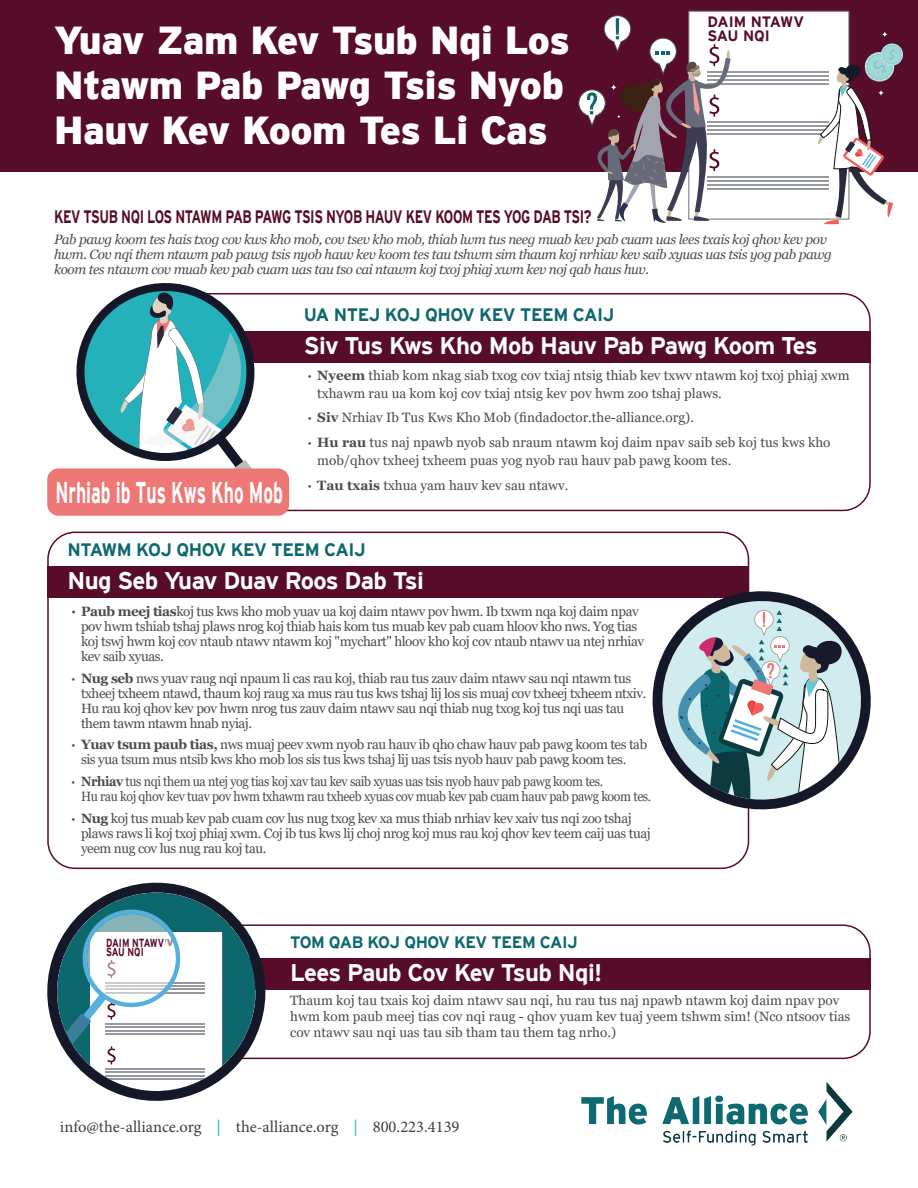
<style>
.page{position:relative;width:918px;height:1188px;background:#fff}
.page>*{position:absolute;margin:0;border:0;box-sizing:border-box;transform-origin:0 0}
.t1{font:900 39px/45px "Interstate";letter-spacing:-.02em;color:#fff}
.t2{font:700 30px "Interstate";color:#fff;scale:.58 1}
.t3{font:700 24px "Interstate";letter-spacing:-.025em;color:#fff}
.t4{font:700 18px "Interstate";letter-spacing:-.03em;color:#570c29;scale:.73 1}
.t5{font:700 18px "Interstate";letter-spacing:-.025em;color:#0d686e}
.t6{font:900 18px "Interstate";color:#580b27}
.t7{font:16.5px "Minion Pro";color:#3e3e3f}
.t8{font:700 16.5px "Interstate";letter-spacing:-.025em;color:#0d686e}
.t9{font:700 15px/13.5px "Interstate";color:#570c29}
.t10{font:13.5px/15px "Georgia";letter-spacing:-.03em;color:#4b4c4d}
.t11{font:13.5px/24.8px "Georgia";color:#4b4c4d}
.t12{font:italic 13.5px/15px "Georgia";letter-spacing:-.03em;color:#4b4c4d}
.t13{font:13.5px/15px "Georgia";letter-spacing:-.03em;color:#4b4c4d;scale:.92 1}
.t14{font:700 11.7px/9px "Interstate";color:#570c29;scale:.77 1}
.t15{font:900 10.05px/9.9px "Interstate";color:#580b27}
.s1{font-weight:700}
.s2{font-weight:700;font-size:15px}
.s3{color:#17b2c9}
</style>
<div class="page">
<div style="left:0;top:0;width:918px;height:171px;background:#570c29"></div>
<img style="left:581px;top:1082px;width:272px;height:64px">
<svg style="left:881px;top:31px;width:7px;height:7px"></svg>
<div style="left:688px;top:11px;width:161px;height:208px;background:#fff;border:1px solid #6d6e70"></div>
<hr style="left:707px;top:121px;width:121px;height:2px;background:#9699a3">
<hr style="left:707px;top:125px;width:121px;height:2px;background:#9699a3">
<hr style="left:707px;top:129px;width:121px;height:2px;background:#9699a3">
<hr style="left:707px;top:133px;width:121px;height:2px;background:#9699a3">
<hr style="left:707px;top:176px;width:121px;height:1px;background:#9699a3">
<hr style="left:707px;top:180px;width:121px;height:2px;background:#9699a3">
<hr style="left:707px;top:184px;width:121px;height:2px;background:#9699a3">
<hr style="left:707px;top:188px;width:121px;height:2px;background:#9699a3">
<hr style="left:707px;top:71px;width:121px;height:2px;background:#9699a3">
<hr style="left:707px;top:75px;width:121px;height:2px;background:#9699a3">
<hr style="left:707px;top:79px;width:121px;height:2px;background:#9699a3">
<hr style="left:707px;top:83px;width:121px;height:2px;background:#9699a3">
<svg style="left:817px;top:43px;width:86px;height:182px"></svg>
<svg style="left:578px;top:15px;width:153px;height:208px"></svg>
<div style="left:169px;top:293px;width:702px;height:218px;border:2px solid #570c29;border-radius:27px"></div>
<div style="left:169px;top:331px;width:702px;height:31px;background:#570c29"></div>
<svg style="left:76px;top:283px;width:194px;height:185px"></svg>
<div style="left:47px;top:468px;width:242px;height:48px;background:#ee7875;border-radius:11px"></div>
<div style="left:169px;top:924px;width:702px;height:135px;border:2px solid #570c29;border-radius:27px"></div>
<div style="left:169px;top:958px;width:702px;height:31px;background:#570c29"></div>
<svg style="left:47px;top:883px;width:218px;height:218px"></svg>
<div style="left:47px;top:532px;width:702px;height:337px;border:2px solid #570c29;border-radius:27px"></div>
<div style="left:47px;top:566px;width:702px;height:31px;background:#570c29"></div>
<svg style="left:653px;top:591px;width:218px;height:218px"></svg>
<div style="left:706px;top:14px;width:96px;height:20px;background:#fff"></div>
<div style="left:105px;top:937px;width:60px;height:20px;background:#fff"></div>
<h1 class="t1" style="left:54px;top:17px;width:517px">Yuav Zam Kev Tsub Nqi Los<br>Ntawm Pab Pawg Tsis Nyob<br>Hauv Kev Koom Tes Li Cas</h1>
<p class="t9" style="left:707px;top:15px;width:98px">DAIM NTAWV<br>SAU NQI</p>
<h3 class="t6" style="left:707px;top:14px;width:43px">BILL</h3>
<h3 class="t4" style="left:54px;top:206px;width:738px">KEV TSUB NQI LOS NTAWM PAB PAWG TSIS NYOB HAUV KEV KOOM TES YOG DAB TSI?</h3>
<p class="t12" style="left:54px;top:232px;width:780px">Pab pawg koom tes hais txog cov kws kho mob, cov tsev kho mob, thiab lwm tus neeg muab kev pab cuam uas lees txais koj qhov kev pov hwm. Cov nqi them ntawm pab pawg tsis nyob hauv kev koom tes tau tshwm sim thaum koj nrhiav kev saib xyuas uas tsis yog pab pawg koom tes ntawm cov muab kev pab cuam uas tau tso cai ntawm koj txoj phiaj xwm kev noj qab haus huv.</p>
<h3 class="t5" style="left:304px;top:305px;width:312px">UA NTEJ KOJ QHOV KEV TEEM CAIJ</h3>
<h3 class="t3" style="left:304px;top:333px;width:516px">Siv Tus Kws Kho Mob Hauv Pab Pawg Koom Tes</h3>
<p class="t11" style="left:317px;top:366px;width:534px;line-height:18px;text-indent:-10px"><span class="s1">· Nyeem</span> thiab kom nkag siab txog cov txiaj ntsig thiab kev txwv ntawm koj txoj phiaj xwm txhawm rau ua kom koj cov txiaj ntsig kev pov hwm zoo tshaj plaws.</p>
<p class="t11" style="left:308px;top:406px;width:524px"><span class="s1">· Siv</span> Nrhiav Ib Tus Kws Kho Mob (findadoctor.the-alliance.org).<br><span class="s1">· Hu rau</span> tus naj npawb nyob sab nraum ntawm koj daim npav saib seb koj tus kws kho</p>
<p class="t11" style="left:308px;top:448px;width:425px;text-indent:10px">mob/qhov txheej txheem puas yog nyob rau hauv pab pawg koom tes. <span class="s1">· Tau txais</span> txhua yam hauv kev sau ntawv.</p>
<h2 class="t2" style="left:56px;top:476px;width:394px">Nrhiab ib Tus Kws Kho Mob</h2>
<h3 class="t5" style="left:68px;top:540px;width:300px">NTAWM KOJ QHOV KEV TEEM CAIJ</h3>
<h3 class="t3" style="left:68px;top:567px;width:358px">Nug Seb Yuav Duav Roos Dab Tsi</h3>
<p class="t10" style="left:81px;top:604px;width:565px;text-indent:-10px"><span class="s2">·</span> <span class="s1">Paub meej tias</span>koj tus kws kho mob yuav ua koj daim ntawv pov hwm. Ib txwm nqa koj daim npav pov hwm tshiab tshaj plaws nrog koj thiab hais kom tus muab kev pab cuam hloov kho nws. Yog tias koj tswj hwm koj cov ntaub ntawv ntawm koj "mychart" hloov kho koj cov ntaub ntawv ua ntej nrhiav kev saib xyuas.</p>
<p class="t10" style="left:81px;top:671px;width:567px;text-indent:-10px"><span class="s1">· Nug seb</span> nws yuav raug nqi npaum li cas rau koj, thiab rau tus zauv daim ntawv sau nqi ntawm tus txheej txheem ntawd, thaum koj raug xa mus rau tus kws tshaj lij los sis muaj cov txheej txheem ntxiv.<br>Hu rau koj qhov kev pov hwm nrog tus zauv daim ntawv sau nqi thiab nug txog koj tus nqi uas tau them tawm ntawm hnab nyiaj.</p>
<p class="t10" style="left:81px;top:738px;width:568px;text-indent:-10px"><span class="s1">· Yuav tsum paub tias,</span> nws muaj peev xwm nyob rau hauv ib qho chaw hauv pab pawg koom tes tab sis yua tsum mus ntsib kws kho mob los sis tus kws tshaj lij uas tsis nyob hauv pab pawg koom tes.</p>
<p class="t13" style="left:81px;top:774px;width:621px;text-indent:-10px"><span class="s1">· Nrhiav</span> tus nqi them ua ntej yog tias koj xav tau kev saib xyuas uas tsis nyob hauv pab pawg koom tes.<br>Hu rau koj qhov kev tuav pov hwm txhawm rau txheeb xyuas cov muab kev pab cuam hauv pab pawg koom tes.</p>
<p class="t10" style="left:81px;top:811px;width:571px;text-indent:-10px"><span class="s1">· Nug</span> koj tus muab kev pab cuam cov lus nug txog kev xa mus thiab nrhiav kev xaiv tus nqi zoo tshaj plaws raws li koj txoj phiaj xwm. Coj ib tus kws lij choj nrog koj mus rau koj qhov kev teem caij uas tuaj yeem nug cov lus nug rau koj tau.</p>
<p class="t15" style="left:106px;top:937px;width:70px">DAIM NTAWV<br>SAU NQI</p>
<p class="t14" style="left:106px;top:939px;width:77px">DAIM NTAWV<br>SAU NQI</p>
<p class="t8" style="left:290px;top:933px;width:289px">TOM QAB KOJ QHOV KEV TEEM CAIJ</p>
<h3 class="t3" style="left:290px;top:960px;width:314px">Lees Paub Cov Kev Tsub Nqi!</h3>
<p class="t11" style="left:290px;top:992px;width:562px;line-height:16.2px">Thaum koj tau txais koj daim ntawv sau nqi, hu rau tus naj npawb ntawm koj daim npav pov hwm kom paub meej tias cov nqi raug - qhov yuam kev tuaj yeem tshwm sim! (Nco ntsoov tias cov ntawv sau nqi uas tau sib tham tau them tag nrho.)</p>
<p class="t7" style="left:60px;top:1116px;width:401px">info@the-alliance.org <span class="s3">|</span> the-alliance.org <span class="s3">|</span> 800.223.4139</p>
</div>
